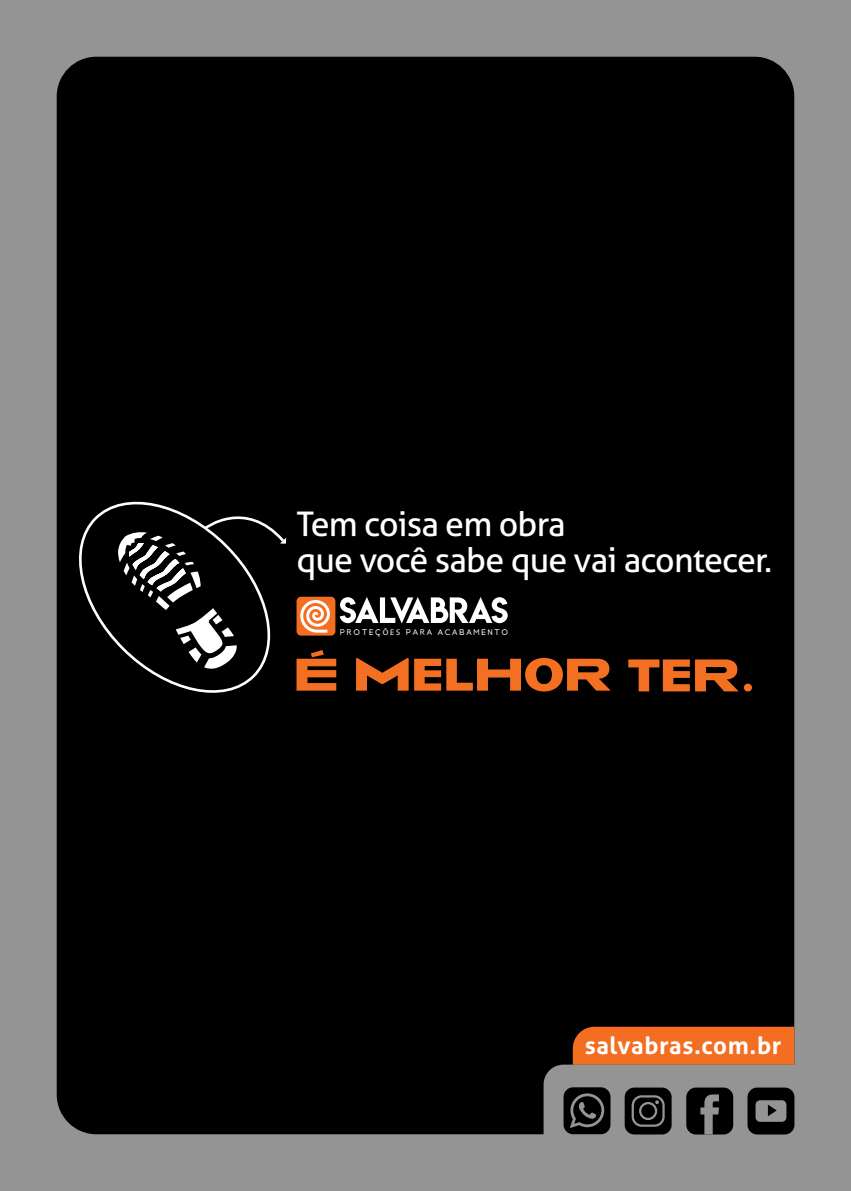
<style>
.page{position:relative;width:851px;height:1191px;background:#fff}
.page>*{position:absolute;margin:0;border:0;box-sizing:border-box;transform-origin:0 0}
.t1{font:34px/35.8px "Aller";letter-spacing:-.025em;color:#fff}
.t2{font:700 24px "Aller";letter-spacing:.025em;color:#fff}
.t3{font:8.2px "AR Techni";letter-spacing:.23em;color:#fff}
.s1{font-family:"Myriad Pro"}
</style>
<div class="page">
<div style="left:0;top:0;width:850px;height:1191px;background:#959494"></div>
<div style="left:57px;top:57px;width:737px;height:1077px;background:#000;border-radius:40px"></div>
<svg style="left:543px;top:1026px;width:252px;height:109px"></svg>
<div style="left:296px;top:597px;width:39px;height:38px;background:#f36e21;border-radius:4px"></div>
<svg style="left:339px;top:597px;width:168px;height:26px"></svg>
<svg style="left:300px;top:600px;width:30px;height:32px"></svg>
<svg style="left:79px;top:504px;width:182px;height:189px"></svg>
<svg style="left:118px;top:501px;width:169px;height:169px"></svg>
<svg style="left:296px;top:650px;width:40px;height:40px"></svg>
<svg style="left:356px;top:658px;width:52px;height:32px"></svg>
<svg style="left:414px;top:658px;width:196px;height:33px"></svg>
<svg style="left:628px;top:659px;width:61px;height:32px"></svg>
<svg style="left:695px;top:659px;width:43px;height:32px"></svg>
<svg style="left:743px;top:683px;width:8px;height:8px"></svg>
<p class="t1" style="left:296px;top:506px;width:477px">Tem coisa em obra<br>que você sabe que vai acontecer.</p>
<p class="t3" style="left:340px;top:627px;width:170px">PROTEÇ<span class="s1">ÕES</span> PARA ACABAMENTO</p>
<p class="t2" style="left:584px;top:1031px;width:198px">salvabras.com.br</p>
</div>
